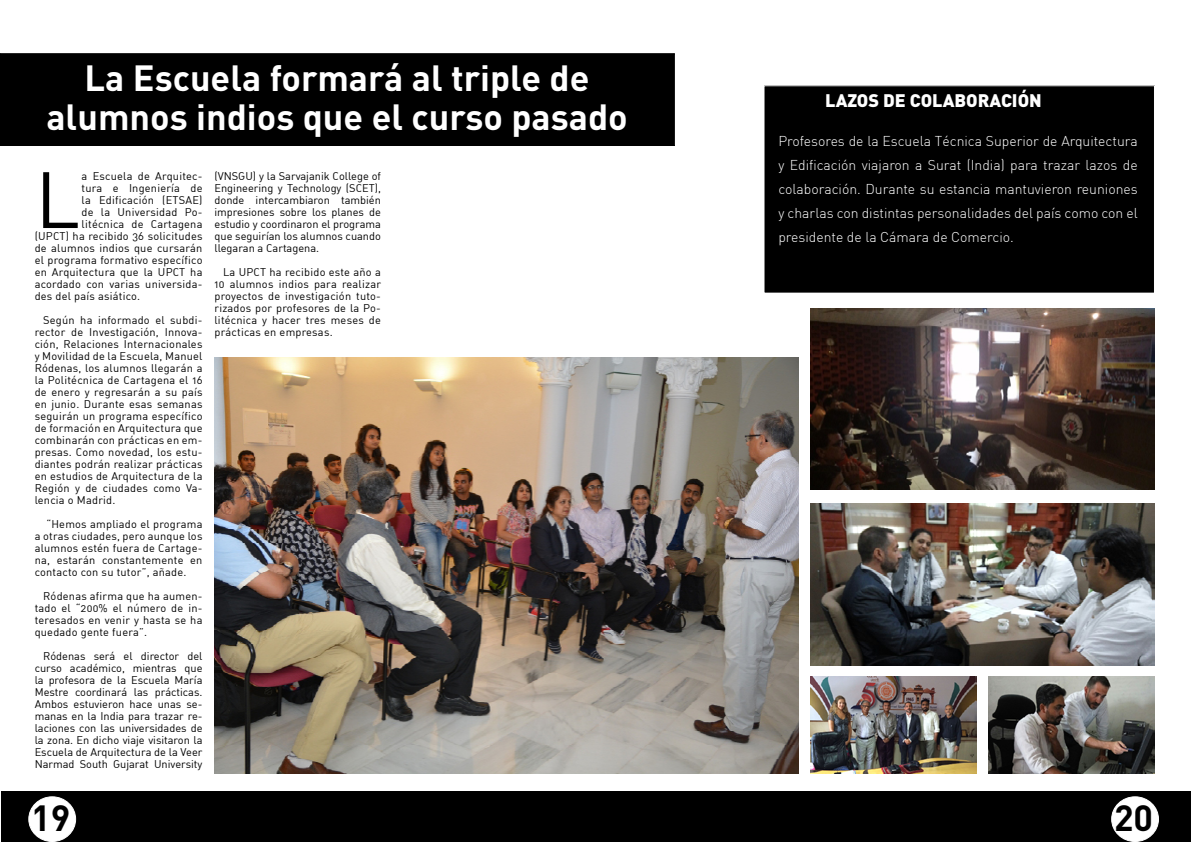
<style>
.page{position:relative;width:1191px;height:842px;background:#fff}
.page>*{position:absolute;margin:0;border:0;box-sizing:border-box;transform-origin:0 0}
.t1{font:78.4px "DIN Regular Alternate";color:#000}
.t2{font:700 36px/39px "DIN Pro";color:#fff;text-align:center}
.t3{font:700 36px "DIN Pro";color:#000}
.t4{font:900 18px "DIN Pro";color:#fff}
.t5{font:300 14px/24px "DIN";color:#fff;text-align:justify}
.t6{font:11px/12px "DIN Regular Alternate";letter-spacing:.02em;color:#000;text-align:justify}
</style>
<div class="page">
<div style="left:0;top:54px;width:674px;height:91px;background:#000"></div>
<div style="left:0;top:53px;width:675px;height:93px;border:1px solid #000"></div>
<img style="left:214px;top:358px;width:584px;height:416px">
<img style="left:810px;top:504px;width:345px;height:161px">
<img style="left:810px;top:308px;width:345px;height:181px">
<div style="left:764px;top:86px;width:390px;height:207px;background:#000"></div>
<div style="left:763px;top:85px;width:392px;height:209px;border:1px solid #fff"></div>
<img style="left:810px;top:676px;width:166px;height:98px">
<img style="left:988px;top:676px;width:167px;height:98px">
<div style="left:1px;top:792px;width:1190px;height:50px;background:#000"></div>
<div style="left:29px;top:797px;width:47px;height:44px;background:#fff;border-radius:50%"></div>
<div style="left:28px;top:796px;width:48px;height:46px;border:1px solid #fff;border-radius:50%"></div>
<div style="left:1111px;top:797px;width:47px;height:44px;background:#fff;border-radius:50%"></div>
<div style="left:1111px;top:796px;width:48px;height:46px;border:1px solid #fff;border-radius:50%"></div>
<h2 class="t2" style="left:46px;top:54px;width:583px">La Escuela formará al triple de alumnos indios que el curso pasado</h2>
<h1 class="t1" style="left:35px;top:151px;width:46px">L</h1>
<p class="t6" style="left:82px;top:170px;width:122px">a Escuela de Arquitec-</p>
<p class="t6" style="left:214px;top:170px;width:168px">(VNSGU) y la Sarvajanik College of Engineering y Technology (SCET), donde intercambiaron también impresiones sobre los planes de estudio y coordinaron el programa que seguirían los alumnos cuando llegaran a Cartagena.</p>
<p class="t6" style="left:214px;top:266px;width:168px;text-indent:9px">La UPCT ha recibido este año a 10 alumnos indios para realizar proyectos de investigación tuto&shy;rizados por profesores de la Po&shy;litécnica y hacer tres meses de prácticas en empresas.</p>
<p class="t6" style="left:82px;top:182px;width:122px">tura e Ingeniería de</p>
<p class="t6" style="left:82px;top:194px;width:122px">la Edificación (ETSAE)</p>
<p class="t6" style="left:82px;top:206px;width:122px">de la Universidad Po-</p>
<p class="t6" style="left:82px;top:218px;width:122px">litécnica de Cartagena</p>
<p class="t6" style="left:35px;top:230px;width:169px">(UPCT) ha recibido 36 solicitudes</p>
<p class="t6" style="left:35px;top:242px;width:169px">de alumnos indios que cursarán</p>
<p class="t6" style="left:35px;top:254px;width:169px">el programa formativo específico</p>
<p class="t6" style="left:35px;top:266px;width:169px">en Arquitectura que la UPCT ha</p>
<p class="t6" style="left:35px;top:278px;width:169px">acordado con varias universida-</p>
<p class="t6" style="left:35px;top:290px;width:107px">des del país asiático.</p>
<p class="t6" style="left:35px;top:314px;width:169px;text-indent:9px">Según ha informado el subdi&shy;rector de Investigación, Innova&shy;ción, Relaciones Internacionales y Movilidad de la Escuela, Manuel Ródenas, los alumnos llegarán a la Politécnica de Cartagena el 16 de enero y regresarán a su país en junio. Durante esas semanas seguirán un programa específico de formación en Arquitectura que combinarán con prácticas en em&shy;presas. Como novedad, los estu&shy;diantes podrán realizar prácticas en estudios de Arquitectura de la Región y de ciudades como Va&shy;lencia o Madrid.</p>
<p class="t6" style="left:35px;top:518px;width:169px;text-indent:12px">“Hemos ampliado el programa a otras ciudades, pero aunque los alumnos estén fuera de Cartage&shy;na, estarán constantemente en contacto con su tutor”, añade.</p>
<p class="t6" style="left:35px;top:590px;width:169px;text-indent:9px">Ródenas afirma que ha aumen&shy;tado el “200% el número de in&shy;teresados en venir y hasta se ha quedado gente fuera”.</p>
<p class="t6" style="left:35px;top:650px;width:169px;text-indent:9px">Ródenas será el director del curso académico, mientras que la profesora de la Escuela María Mestre coordinará las prácticas.<br>Ambos estuvieron hace unas se&shy;manas en la India para trazar re&shy;laciones con las universidades de la zona. En dicho viaje visitaron la Escuela de Arquitectura de la Veer Narmad South Gujarat University</p>
<h3 class="t4" style="left:825px;top:85px;width:218px">LAZOS DE COLABORACIÓN</h3>
<p class="t5" style="left:778px;top:128px;width:361px">Profesores de la Escuela Técnica Superior de Arquitectura y Edificación viajaron a Surat (India) para trazar lazos de colaboración. Durante su estancia mantuvieron reuniones y charlas con distintas personalidades del país como con el presidente de la Cámara de Comercio.</p>
<h2 class="t3" style="left:31px;top:788px;width:41px">19</h2>
<h2 class="t3" style="left:1114px;top:788px;width:41px">20</h2>
</div>
